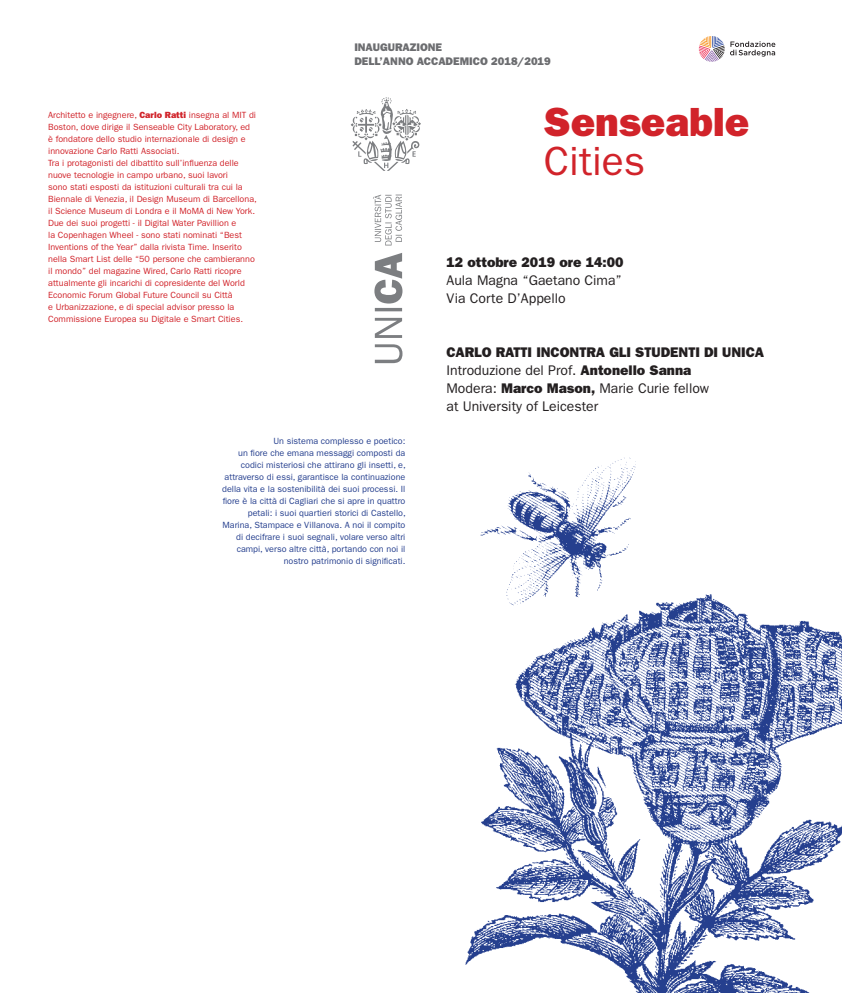
<style>
.page{position:relative;width:842px;height:993px;background:#fff}
.page>*{position:absolute;margin:0;border:0;box-sizing:border-box;transform-origin:0 0}
.t1{font:40.9px "ITC Franklin Gothic Std Hvy";color:#d1232a}
.t2{font:40.9px "ITC Franklin Gothic Std";color:#d1232a}
.t3{font:14px/18px "ITC Franklin Gothic Std";color:#231f20}
.t4{font:14px "ITC Franklin Gothic Std Hvy";color:#231f20}
.t5{font:11.1px/13.3px "ITC Franklin Gothic Std Hvy";color:#6c6d70}
.t6{font:9px/12px "ITC Franklin Gothic Std";color:#d1232a}
.t7{font:9px/12px "ITC Franklin Gothic Std";color:#253f8e;text-align:right}
.s1{font-family:"ITC Franklin Gothic Std Hvy"}
</style>
<div class="page">
<img style="left:465px;top:457px;width:377px;height:535px">
<svg style="left:373px;top:194px;width:29px;height:169px"></svg>
<svg style="left:351px;top:97px;width:70px;height:74px"></svg>
<svg style="left:699px;top:36px;width:76px;height:26px"></svg>
<p class="t6" style="left:48px;top:109px;width:210px">Architetto e ingegnere, <span class="s1">Carlo Ratti</span> insegna al MIT di Boston, dove dirige il Senseable City Laboratory, ed è fondatore dello studio internazionale di design e innovazione Carlo Ratti Associati.<br>Tra i protagonisti del dibattito sull’influenza delle nuove tecnologie in campo urbano, suoi lavori<br>sono stati esposti da istituzioni culturali tra cui la Biennale di Venezia, il Design Museum di Barcellona, il Science Museum di Londra e il MoMA di New York.<br>Due dei suoi progetti - il Digital Water Pavillion e<br>la Copenhagen Wheel - sono stati nominati “Best Inventions of the Year” dalla rivista Time. Inserito nella Smart List delle “50 persone che cambieranno il mondo” del magazine Wired, Carlo Ratti ricopre attualmente gli incarichi di copresidente del World Economic Forum Global Future Council su Città<br>e Urbanizzazione, e di special advisor presso la Commissione Europea su Digitale e Smart Cities.</p>
<p class="t5" style="left:354px;top:41px;width:198px">INAUGURAZIONE<br>DELL’ANNO ACCADEMICO 2018/2019</p>
<h1 class="t1" style="left:544px;top:98px;width:207px">Senseable</h1>
<h1 class="t2" style="left:544px;top:138px;width:103px">Cities</h1>
<h2 class="t4" style="left:446px;top:254px;width:178px">12 ottobre 2019 ore 14:00</h2>
<h2 class="t3" style="left:446px;top:271px;width:177px">Aula Magna “Gaetano Cima”<br>Via Corte D’Appello</h2>
<h2 class="t4" style="left:446px;top:344px;width:319px">CARLO RATTI INCONTRA GLI STUDENTI DI UNICA</h2>
<h2 class="t3" style="left:446px;top:361px;width:264px">Introduzione del Prof. <span class="s1">Antonello Sanna<br></span>Modera: <span class="s1">Marco Mason,</span> Marie Curie fellow at University of Leicester</h2>
<p class="t7" style="left:222px;top:435px;width:185px">Un sistema complesso e poetico:<br>un fiore che emana messaggi composti da codici misteriosi che attirano gli insetti, e, attraverso di essi, garantisce la continuazione della vita e la sostenibilità dei suoi processi. Il fiore è la città di Cagliari che si apre in quattro petali: i suoi quartieri storici di Castello, Marina, Stampace e Villanova. A noi il compito di decifrare i suoi segnali, volare verso altri campi, verso altre città, portando con noi il nostro patrimonio di significati.</p>
</div>
